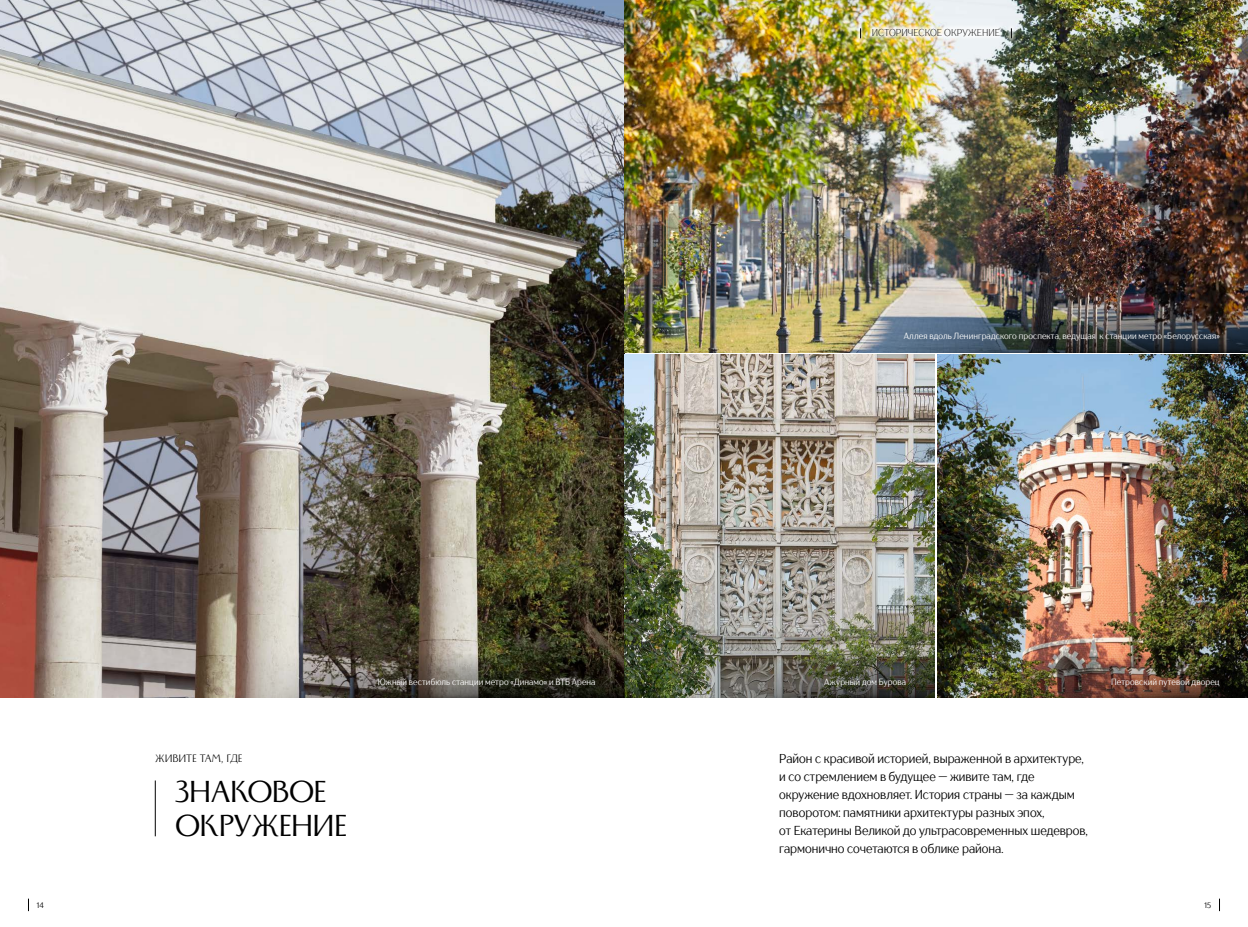
<style>
.page{position:relative;width:1248px;height:927px;background:#fff}
.page>*{position:absolute;margin:0;border:0;box-sizing:border-box;transform-origin:0 0}
.t1{font:34px/34px "Monterchi";letter-spacing:-.03em;color:#000}
.t2{font:13px/18px "TT Drugs Condensed";color:#000}
.t3{font:12px "Monterchi";letter-spacing:-.01em;color:#000}
.t4{font:300 10px "TT Drugs Condensed";color:#000}
.t5{font:9px "TT Drugs Condensed";letter-spacing:.01em;color:#fff}
.t6{font:8px "TT Drugs Condensed";color:#000}
</style>
<div class="page">
<img style="left:0;top:0;width:624px;height:698px">
<img style="left:624px;top:0;width:623px;height:352px">
<img style="left:624px;top:355px;width:310px;height:343px">
<img style="left:937px;top:355px;width:310px;height:343px">
<div style="left:855px;top:23px;width:161px;height:20px;background:#fff;opacity:.75"></div>
<img style="left:875px;top:308px;width:372px;height:44px">
<img style="left:705px;top:653px;width:229px;height:45px">
<svg style="left:238px;top:653px;width:386px;height:45px"></svg>
<img style="left:1012px;top:653px;width:235px;height:45px">
<hr style="left:155px;top:780px;width:1px;height:56px;background:#000">
<svg style="left:28px;top:899px;width:1px;height:12px"></svg>
<svg style="left:1219px;top:899px;width:1px;height:12px"></svg>
<p class="t4" style="left:871px;top:26px;width:130px">ИСТОРИЧЕСКОЕ ОКРУЖЕНИЕ</p>
<p class="t3" style="left:155px;top:749px;width:89px">ЖИВИТЕ ТАМ, ГДЕ</p>
<h1 class="t1" style="left:175px;top:773px;width:173px">ЗНАКОВОЕ<br>ОКРУЖЕНИЕ</h1>
<p class="t5" style="left:377px;top:676px;width:219px">Южный вестибюль станции метро «Динамо» и ВТБ Арена</p>
<p class="t5" style="left:903px;top:330px;width:317px">Аллея вдоль Ленинградского проспекта, ведущая к станции метро «Белорусская»</p>
<p class="t5" style="left:824px;top:676px;width:83px">Ажурный дом Бурова</p>
<p class="t5" style="left:1110px;top:676px;width:110px">Петровский путевой дворец</p>
<p class="t2" style="left:779px;top:749px;width:310px">Район с красивой историей, выраженной в архитектуре, и со стремлением в будущее — живите там, где окружение вдохновляет. История страны — за каждым поворотом: памятники архитектуры разных эпох,<br>от Екатерины Великой до ультрасовременных шедевров, гармонично сочетаются в облике района.</p>
<p class="t6" style="left:37px;top:900px;width:8px">14</p>
<p class="t6" style="left:1204px;top:900px;width:8px">15</p>
</div>
